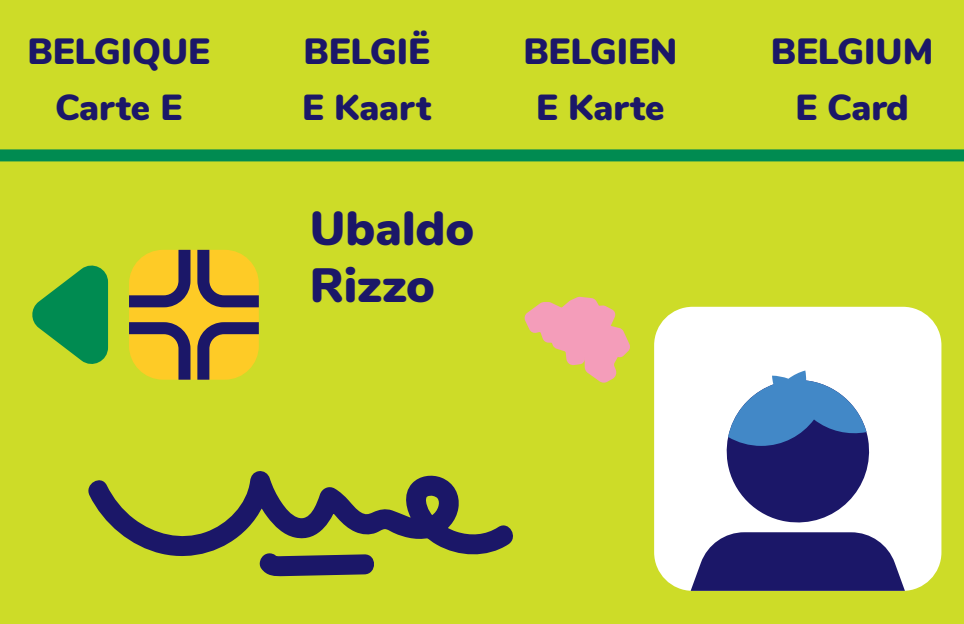
<style>
.page{position:relative;width:964px;height:624px;background:#cddc28}
.page>*{position:absolute;margin:0;border:0;box-sizing:border-box;transform-origin:0 0}
.t1{font:900 48px/57.6px "Nunito";color:#1b1768}
.t2{font:900 36.4px "Nunito";color:#1b1768}
.t3{font:900 36px "Nunito";color:#1b1768}
</style>
<div class="page">
<div style="left:0;top:149px;width:964px;height:12px;background:#008b51"></div>
<div style="left:654px;top:307px;width:287px;height:284px;background:#fff;border-radius:38px"></div>
<svg style="left:129px;top:249px;width:130px;height:131px;background:#bb9a38"></svg>
<svg style="left:32px;top:265px;width:76px;height:99px"></svg>
<svg style="left:726px;top:430px;width:144px;height:93px;fill:#1b1768"></svg>
<svg style="left:690px;top:532px;width:215px;height:59px;background:#3a377c"></svg>
<svg style="left:728px;top:370px;width:138px;height:76px"></svg>
<svg style="left:524px;top:297px;width:106px;height:85px"></svg>
<svg style="left:88px;top:471px;width:425px;height:85px"></svg>
<svg style="left:258px;top:551px;width:119px;height:25px"></svg>
<p class="t2" style="left:27px;top:24px;width:184px">BELGIQUE</p>
<p class="t2" style="left:303px;top:24px;width:128px">BELGIË</p>
<p class="t2" style="left:523px;top:24px;width:155px">BELGIEN</p>
<p class="t2" style="left:771px;top:24px;width:164px">BELGIUM</p>
<p class="t3" style="left:55px;top:80px;width:129px">Carte E</p>
<p class="t3" style="left:302px;top:80px;width:130px">E Kaart</p>
<p class="t3" style="left:536px;top:80px;width:130px">E Karte</p>
<p class="t3" style="left:795px;top:80px;width:115px">E Card</p>
<h1 class="t1" style="left:310px;top:196px;width:166px">Ubaldo<br>Rizzo</h1>
</div>
